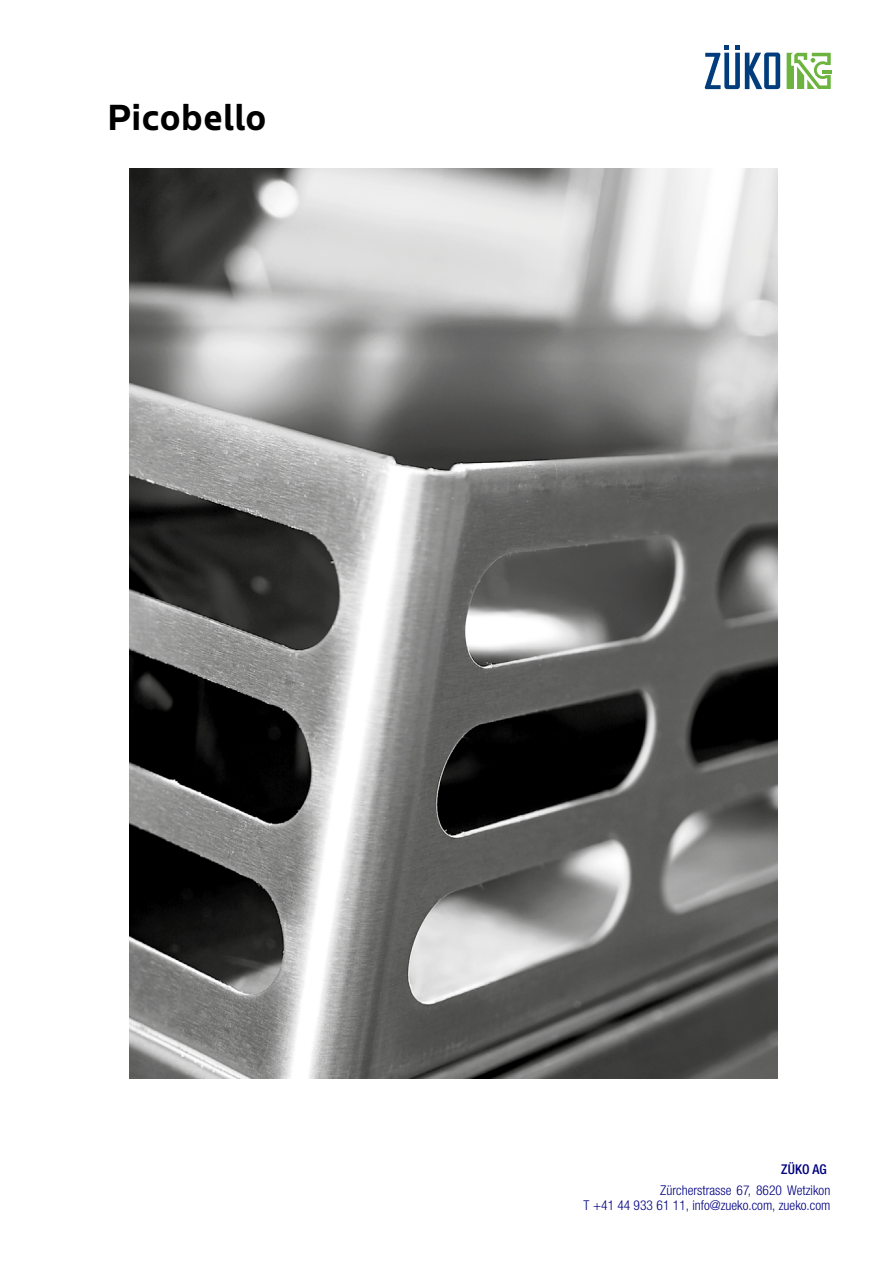
<style>
.page{position:relative;width:893px;height:1263px;background:#fff}
.page>*{position:absolute;margin:0;border:0;box-sizing:border-box;transform-origin:0 0}
.t1{font:700 36px "Boreal";letter-spacing:-.005em;color:#000}
.t2{font:300 condensed 13.5px/15.1px "Helvetica Neue LT Std";color:#000080;text-align:right}
.t3{font:500 condensed 13.5px "Helvetica Neue LT Std";letter-spacing:.005em;color:#000080}
</style>
<div class="page">
<img style="left:130px;top:169px;width:647px;height:909px">
<svg style="left:705px;top:46px;width:75px;height:43px"></svg>
<svg style="left:787px;top:53px;width:45px;height:36px"></svg>
<h1 class="t1" style="left:107px;top:89px;width:161px">Picobello</h1>
<p class="t3" style="left:781px;top:1161px;width:47px">ZÜKO AG</p>
<p class="t2" style="left:583px;top:1182px;width:248px">Zürcherstrasse 67, 8620 Wetzikon<br>T +41 44 933 61 11, info@zueko.com, zueko.com</p>
</div>
